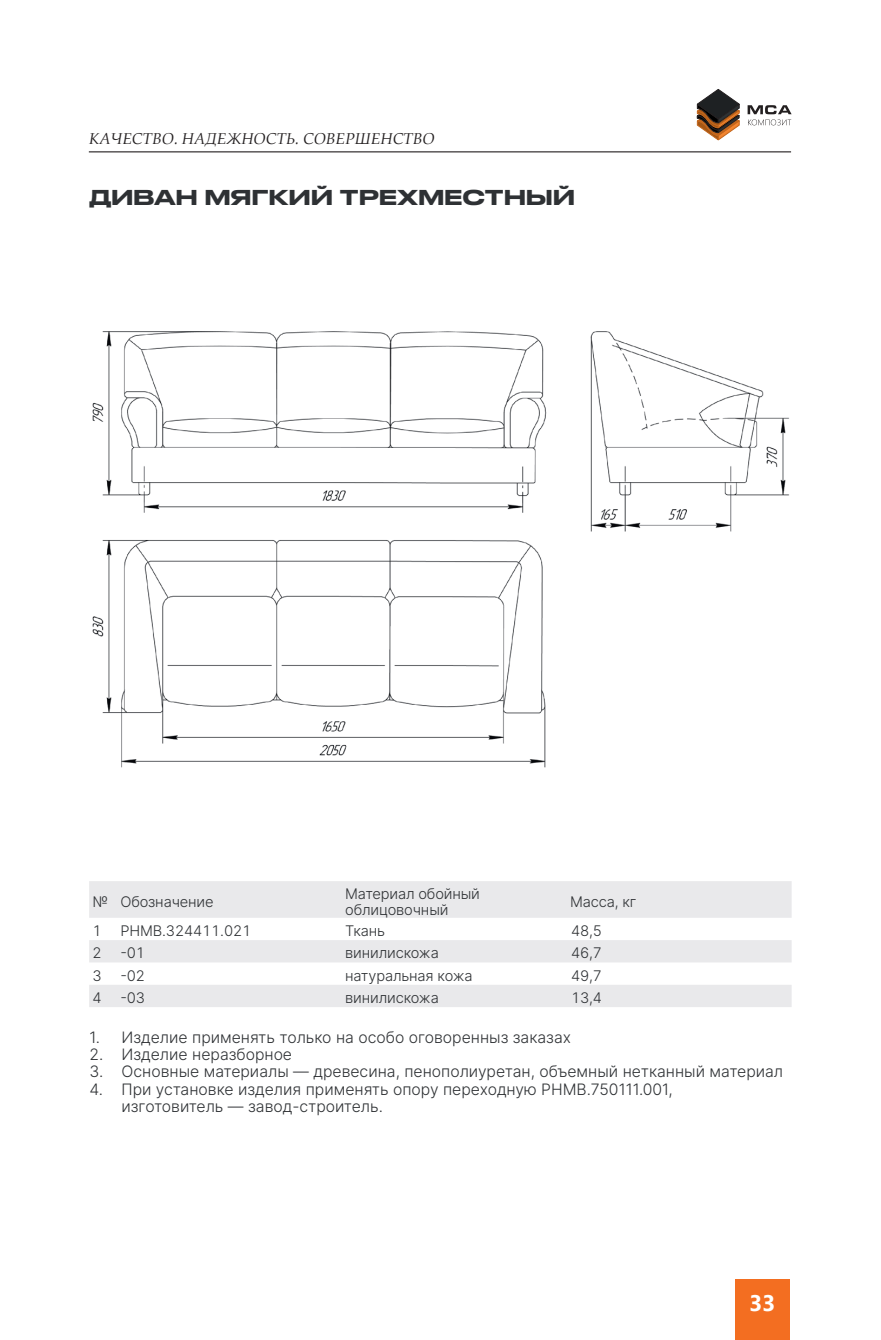
<style>
.page{position:relative;width:881px;height:1340px;background:#fff}
.page>*{position:absolute;margin:0;border:0;box-sizing:border-box;transform-origin:0 0}
.t1{font:700 22.5px "Segoe UI";color:#fff}
.Заголовок_основного{font:500 20.25px "Druk Wide Cy";letter-spacing:.02em;color:#2e3134}
.t2{font:300 15.75px/17.3px "Inter";color:#2e3134}
.t3{font:italic 15.75px "Book Antiqua";color:#231f20}
.Таблица_по_левому_краю{font:300 14.62px/16.2px "Inter";letter-spacing:-.01em;color:#2e3134}
</style>
<div class="page">
<div style="left:735px;top:1278px;width:54px;height:61px;background:#f36e21"></div>
<hr style="left:89px;top:151px;width:701px;height:1px;background:#231f20">
<svg style="left:747px;top:105px;width:44px;height:20px"></svg>
<svg style="left:696px;top:89px;width:43px;height:51px"></svg>
<svg style="left:89px;top:881px;width:702px;height:126px;fill:#e9e9eb"></svg>
<img style="left:92px;top:331px;width:697px;height:436px">
<p class="t3" style="left:89px;top:127px;width:347px">КАЧЕСТВО. НАДЕЖНОСТЬ. СОВЕРШЕНСТВО</p>
<p class="Заголовок_основного" style="left:89px;top:180px;width:487px">ДИВАН МЯГКИЙ ТРЕХМЕСТНЫЙ</p>
<p class="Таблица_по_левому_краю" style="left:92px;top:893px;width:17px">№</p>
<p class="Таблица_по_левому_краю" style="left:120px;top:893px;width:95px">Обозначение</p>
<p class="Таблица_по_левому_краю" style="left:345px;top:884px;width:136px">Материал обойный облицовочный</p>
<p class="Таблица_по_левому_краю" style="left:569px;top:893px;width:68px">Масса, кг</p>
<p class="Таблица_по_левому_краю" style="left:92px;top:922px;width:11px">1</p>
<p class="Таблица_по_левому_краю" style="left:120px;top:922px;width:132px">РНМВ.324411.021</p>
<p class="Таблица_по_левому_краю" style="left:345px;top:922px;width:41px">Ткань</p>
<p class="Таблица_по_левому_краю" style="left:571px;top:922px;width:33px">48,5</p>
<p class="Таблица_по_левому_краю" style="left:92px;top:944px;width:11px">2</p>
<p class="Таблица_по_левому_краю" style="left:120px;top:944px;width:26px">-01</p>
<p class="Таблица_по_левому_краю" style="left:345px;top:944px;width:95px">винилискожа</p>
<p class="Таблица_по_левому_краю" style="left:571px;top:944px;width:33px">46,7</p>
<p class="Таблица_по_левому_краю" style="left:92px;top:967px;width:11px">3</p>
<p class="Таблица_по_левому_краю" style="left:120px;top:967px;width:26px">-02</p>
<p class="Таблица_по_левому_краю" style="left:345px;top:967px;width:129px">натуральная кожа</p>
<p class="Таблица_по_левому_краю" style="left:571px;top:967px;width:33px">49,7</p>
<p class="Таблица_по_левому_краю" style="left:92px;top:989px;width:11px">4</p>
<p class="Таблица_по_левому_краю" style="left:120px;top:989px;width:26px">-03</p>
<p class="Таблица_по_левому_краю" style="left:345px;top:989px;width:95px">винилискожа</p>
<p class="Таблица_по_левому_краю" style="left:571px;top:989px;width:33px">13,4</p>
<p class="t2" style="left:90px;top:1028px;width:483px">1. Изделие применять только на особо оговоренныз заказах</p>
<p class="t2" style="left:90px;top:1045px;width:204px">2. Изделие неразборное</p>
<p class="t2" style="left:90px;top:1062px;width:694px">3. Основные материалы — древесина, пенополиуретан, объемный нетканный материал</p>
<p class="t2" style="left:121px;top:1080px;width:552px;text-indent:-32px">4. При установке изделия применять опору переходную РНМВ.750111.001, изготовитель — завод-строитель.</p>
<h1 class="t1" style="left:749px;top:1281px;width:27px">33</h1>
</div>
